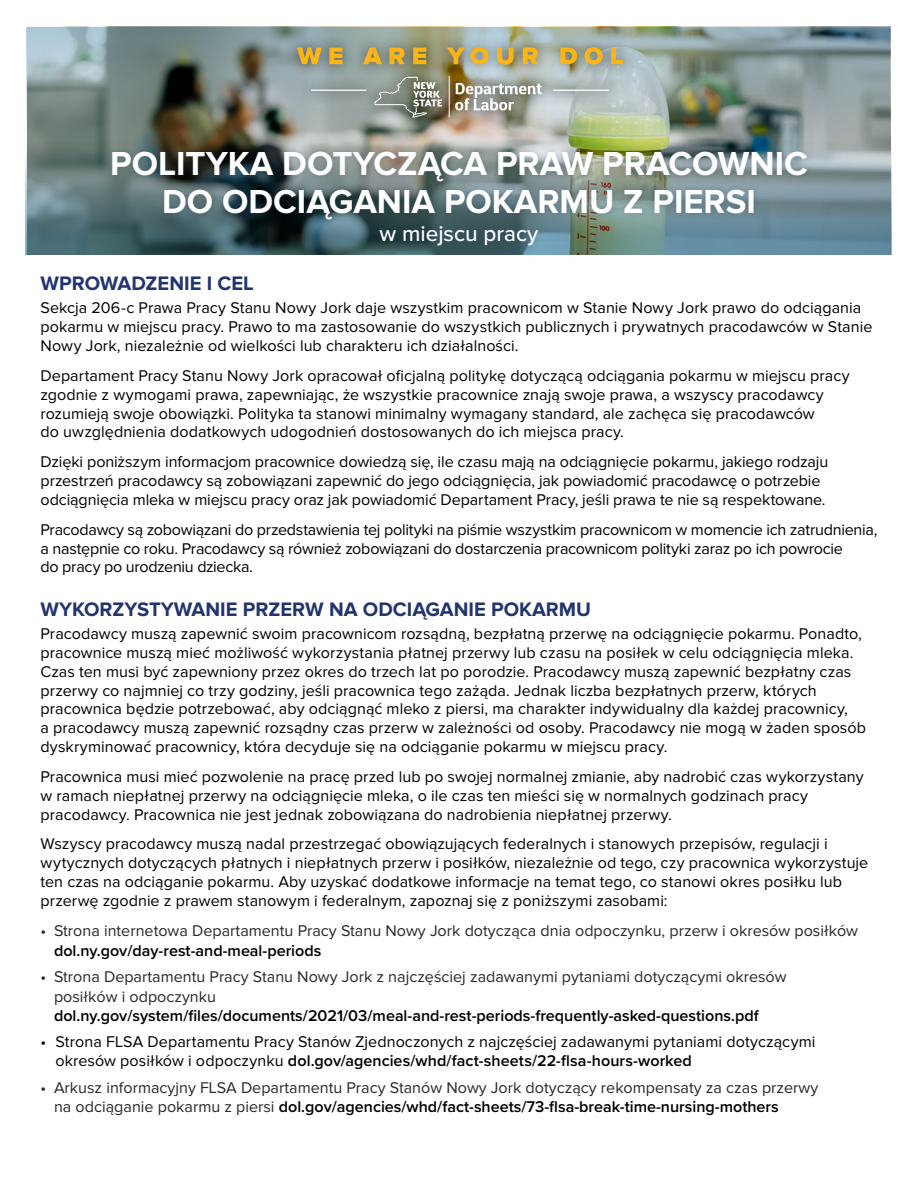
<style>
.page{position:relative;width:918px;height:1188px;background:#fff}
.page>*{position:absolute;margin:0;border:0;box-sizing:border-box;transform-origin:0 0}
.Fact_Sheet_Headline{font:700 34.5px/37.5px "Proxima Nova";color:#fff;text-align:center}
.Fact_Sheet_Sub-head{font:500 22.5px "Proxima Nova";color:#fff}
.Section_Headline{font:700 20.25px "Proxima Nova";color:#23356f}
.Body_Copy{font:16.2px/18.9px "Proxima Nova";color:#000}
.Bullets{font:16.2px/19.5px "Proxima Nova";color:#292829}
.Body_Copy-2{font:600 16.2px "Proxima Nova";color:#000}
.s1{font-weight:600}
.s2{font-weight:600;color:#000}
</style>
<div class="page">
<img style="left:26px;top:27px;width:864px;height:112px">
<svg style="left:26px;top:139px;width:866px;height:116px;background:#73898a"></svg>
<div style="left:283px;top:33px;width:354px;height:99px;background:#000;opacity:.36"></div>
<hr style="left:553px;top:90px;width:56px;height:1px;background:#fff">
<hr style="left:311px;top:90px;width:56px;height:1px;background:#fff">
<svg style="left:455px;top:83px;width:87px;height:27px"></svg>
<hr style="left:449px;top:76px;width:1px;height:42px;background:#fff">
<svg style="left:374px;top:77px;width:68px;height:41px;background:#8f958a"></svg>
<svg style="left:297px;top:48px;width:25px;height:16px"></svg>
<svg style="left:329px;top:48px;width:13px;height:16px"></svg>
<svg style="left:363px;top:48px;width:19px;height:16px"></svg>
<svg style="left:389px;top:48px;width:16px;height:16px"></svg>
<svg style="left:413px;top:48px;width:13px;height:16px"></svg>
<svg style="left:447px;top:47px;width:42px;height:18px"></svg>
<svg style="left:497px;top:48px;width:16px;height:17px"></svg>
<svg style="left:523px;top:48px;width:15px;height:16px"></svg>
<svg style="left:560px;top:48px;width:17px;height:16px"></svg>
<svg style="left:585px;top:47px;width:18px;height:18px"></svg>
<svg style="left:611px;top:48px;width:12px;height:16px"></svg>
<div style="left:107px;top:146px;width:705px;height:106px;background:#002b54;opacity:.2"></div>
<h1 class="Fact_Sheet_Headline" style="left:110px;top:146px;width:699px">POLITYKA DOTYCZĄCA PRAW PRACOWNIC<br>DO ODCIĄGANIA POKARMU Z PIERSI</h1>
<h1 class="Fact_Sheet_Sub-head" style="left:379px;top:220px;width:161px">w miejscu pracy</h1>
<h2 class="Section_Headline" style="left:40px;top:272px;width:215px">WPROWADZENIE I CEL</h2>
<p class="Body_Copy" style="left:40px;top:299px;width:833px">Sekcja 206-c Prawa Pracy Stanu Nowy Jork daje wszystkim pracownicom w Stanie Nowy Jork prawo do odciągania pokarmu w miejscu pracy. Prawo to ma zastosowanie do wszystkich publicznych i prywatnych pracodawców w Stanie<br>Nowy Jork, niezależnie od wielkości lub charakteru ich działalności.</p>
<p class="Body_Copy" style="left:40px;top:367px;width:811px">Departament Pracy Stanu Nowy Jork opracował oficjalną politykę dotyczącą odciągania pokarmu w miejscu pracy zgodnie z wymogami prawa, zapewniając, że wszystkie pracownice znają swoje prawa, a wszyscy pracodawcy rozumieją swoje obowiązki. Polityka ta stanowi minimalny wymagany standard, ale zachęca się pracodawców<br>do uwzględnienia dodatkowych udogodnień dostosowanych do ich miejsca pracy.</p>
<p class="Body_Copy" style="left:40px;top:453px;width:789px">Dzięki poniższym informacjom pracownice dowiedzą się, ile czasu mają na odciągnięcie pokarmu, jakiego rodzaju przestrzeń pracodawcy są zobowiązani zapewnić do jego odciągnięcia, jak powiadomić pracodawcę o potrzebie odciągnięcia mleka w miejscu pracy oraz jak powiadomić Departament Pracy, jeśli prawa te nie są respektowane.</p>
<p class="Body_Copy" style="left:40px;top:520px;width:838px">Pracodawcy są zobowiązani do przedstawienia tej polityki na piśmie wszystkim pracownicom w momencie ich zatrudnienia, a następnie co roku. Pracodawcy są również zobowiązani do dostarczenia pracownicom polityki zaraz po ich powrocie<br>do pracy po urodzeniu dziecka.</p>
<h2 class="Section_Headline" style="left:40px;top:597px;width:552px">WYKORZYSTYWANIE PRZERW NA ODCIĄGANIE POKARMU</h2>
<p class="Body_Copy" style="left:40px;top:625px;width:827px">Pracodawcy muszą zapewnić swoim pracownicom rozsądną, bezpłatną przerwę na odciągnięcie pokarmu. Ponadto, pracownice muszą mieć możliwość wykorzystania płatnej przerwy lub czasu na posiłek w celu odciągnięcia mleka.<br>Czas ten musi być zapewniony przez okres do trzech lat po porodzie. Pracodawcy muszą zapewnić bezpłatny czas przerwy co najmniej co trzy godziny, jeśli pracownica tego zażąda. Jednak liczba bezpłatnych przerw, których pracownica będzie potrzebować, aby odciągnąć mleko z piersi, ma charakter indywidualny dla każdej pracownicy,<br>a pracodawcy muszą zapewnić rozsądny czas przerw w zależności od osoby. Pracodawcy nie mogą w żaden sposób dyskryminować pracownicy, która decyduje się na odciąganie pokarmu w miejscu pracy.</p>
<p class="Body_Copy" style="left:40px;top:768px;width:825px">Pracownica musi mieć pozwolenie na pracę przed lub po swojej normalnej zmianie, aby nadrobić czas wykorzystany w ramach niepłatnej przerwy na odciągnięcie mleka, o ile czas ten mieści się w normalnych godzinach pracy pracodawcy. Pracownica nie jest jednak zobowiązana do nadrobienia niepłatnej przerwy.</p>
<p class="Body_Copy" style="left:40px;top:835px;width:829px">Wszyscy pracodawcy muszą nadal przestrzegać obowiązujących federalnych i stanowych przepisów, regulacji i wytycznych dotyczących płatnych i niepłatnych przerw i posiłków, niezależnie od tego, czy pracownica wykorzystuje ten czas na odciąganie pokarmu. Aby uzyskać dodatkowe informacje na temat tego, co stanowi okres posiłku lub przerwę zgodnie z prawem stanowym i federalnym, zapoznaj się z poniższymi zasobami:</p>
<p class="Bullets" style="left:40px;top:922px;width:819px">• Strona internetowa Departamentu Pracy Stanu Nowy Jork dotycząca dnia odpoczynku, przerw i okresów posiłków</p>
<p class="Body_Copy-2" style="left:54px;top:938px;width:269px">dol.ny.gov/day-rest-and-meal-periods</p>
<p class="Bullets" style="left:54px;top:968px;width:734px;text-indent:-14px">• Strona Departamentu Pracy Stanu Nowy Jork z najczęściej zadawanymi pytaniami dotyczącymi okresów posiłków i odpoczynku</p>
<p class="Body_Copy-2" style="left:54px;top:1004px;width:706px">dol.ny.gov/system/files/documents/2021/03/meal-and-rest-periods-frequently-asked-questions.pdf</p>
<p class="Body_Copy" style="left:56px;top:1032px;width:762px;line-height:19.5px;text-indent:-15px">• Strona FLSA Departamentu Pracy Stanów Zjednoczonych z najczęściej zadawanymi pytaniami dotyczącymi okresów posiłków i odpoczynku <span class="s1">dol.gov/agencies/whd/fact-sheets/22-flsa-hours-worked</span></p>
<p class="Bullets" style="left:54px;top:1078px;width:766px;text-indent:-14px">• Arkusz informacyjny FLSA Departamentu Pracy Stanów Nowy Jork dotyczący rekompensaty za czas przerwy na odciąganie pokarmu z piersi <span class="s2">dol.gov/agencies/whd/fact-sheets/73-flsa-break-time-nursing-mothers</span></p>
</div>
